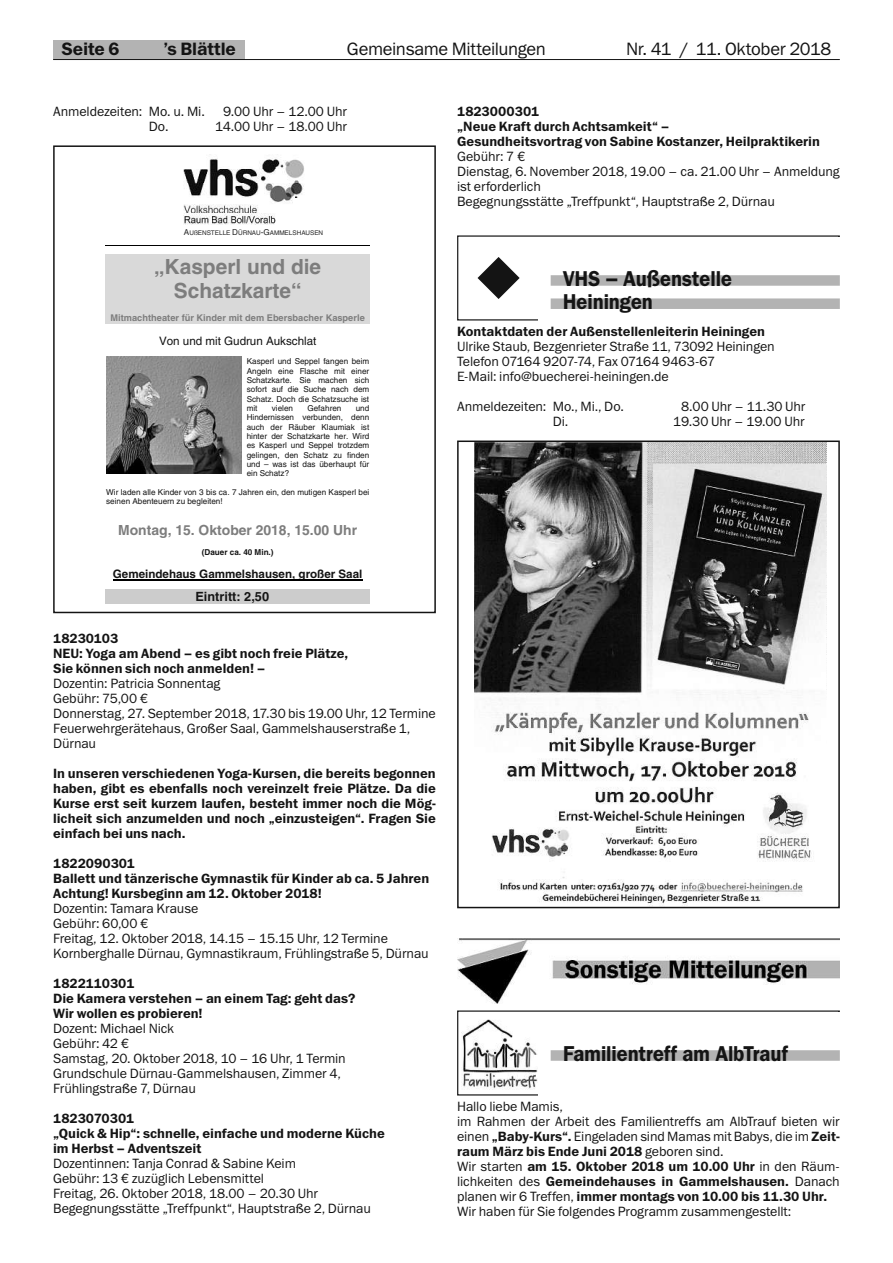
<style>
.page{position:relative;width:893px;height:1263px;background:#fff}
.page>*{position:absolute;margin:0;border:0;box-sizing:border-box;transform-origin:0 0}
.t1{font:21px/23.2px "Fra Dem";letter-spacing:.03em;color:#141414;scale:.93 1}
.t2{font:700 20.85px/24px "Helvetica";color:#7d7d7d;text-align:center}
.t3{font:18px "Franklin Gothic Book ITC";letter-spacing:-.02em;color:#141414}
.t4{font:18px "Franklin Gothic Demi ITC";letter-spacing:-.01em;color:#141414}
.t5{font:700 13.95px "Helvetica";color:#7d7d7d}
.t6{font:13.5px/15px "Franklin Gothic Book ITC";letter-spacing:-.005em;color:#141414}
.t7{font:13.5px/15px "Franklin Gothic Demi ITC";color:#141414}
.t8{font:700 12.75px "Helvetica";color:#141414}
.t9{font:700 11.7px "Helvetica";color:#141414}
.t10{font:11.7px "Helvetica";color:#141414}
.t11{font:700 9.3px "Helvetica";color:#7d7d7d}
.t12{font:8.1px/9.3px "Helvetica";color:#141414;text-align:justify}
.t13{font:700 8.1px "Helvetica";color:#141414}
.t14{font:6.45px "Helvetica";letter-spacing:-.005em;color:#262626}
.s1{font-size:8.1px}
.s2{font-family:"Franklin Gothic Demi ITC"}
.s3{font-family:"Franklin Gothic Book ITC"}
</style>
<div class="page">
<div style="left:53px;top:40px;width:191px;height:20px;background:#b3b3b3"></div>
<hr style="left:53px;top:59px;width:787px;height:1px;background:#141414">
<img style="left:183px;top:154px;width:121px;height:71px">
<hr style="left:105px;top:246px;width:265px;height:1px;background:#000">
<div style="left:105px;top:254px;width:265px;height:24px;background:#d9d9d9"></div>
<div style="left:105px;top:278px;width:265px;height:24px;background:#d9d9d9"></div>
<div style="left:105px;top:302px;width:265px;height:11px;background:#d9d9d9"></div>
<div style="left:105px;top:313px;width:265px;height:10px;background:#d9d9d9"></div>
<hr style="left:113px;top:580px;width:249px;height:1px;background:#000">
<div style="left:105px;top:589px;width:265px;height:15px;background:#ccc"></div>
<img style="left:106px;top:356px;width:135px;height:118px">
<div style="left:53px;top:145px;width:383px;height:468px;border:2px solid #141414"></div>
<div style="left:551px;top:275px;width:289px;height:11px;background:#b3b3b3"></div>
<div style="left:551px;top:298px;width:289px;height:11px;background:#b3b3b3"></div>
<svg style="left:477px;top:257px;width:43px;height:42px"></svg>
<img style="left:475px;top:443px;width:351px;height:461px">
<div style="left:457px;top:440px;width:383px;height:468px;border:2px solid #141414"></div>
<img style="left:457px;top:938px;width:383px;height:65px">
<img style="left:461px;top:1019px;width:77px;height:71px">
<div style="left:551px;top:1050px;width:289px;height:11px;background:#b3b3b3"></div>
<h3 class="t4" style="left:62px;top:38px;width:59px">Seite 6</h3>
<h3 class="t4" style="left:163px;top:38px;width:74px">’s Blättle</h3>
<h3 class="t3" style="left:347px;top:37px;width:201px">Gemeinsame Mitteilungen</h3>
<h3 class="t3" style="left:626px;top:37px;width:207px">Nr. 41 / 11. Oktober 2018</h3>
<p class="t6" style="left:53px;top:103px;width:153px">Anmeldezeiten: Mo. u. Mi.</p>
<p class="t6" style="left:223px;top:103px;width:125px">9.00 Uhr – 12.00 Uhr</p>
<p class="t6" style="left:149px;top:118px;width:21px">Do.</p>
<p class="t6" style="left:215px;top:118px;width:133px">14.00 Uhr – 18.00 Uhr</p>
<p class="t14" style="left:184px;top:229px;width:141px"><span class="s1">A</span>UßENSTELLE <span class="s1">D</span>ÜRNAU<span class="s1">-G</span>AMMELSHAUSEN</p>
<h2 class="t2" style="left:154px;top:254px;width:169px">„Kasperl und die<br>Schatzkarte“</h2>
<p class="t11" style="left:111px;top:312px;width:256px">Mitmachtheater für Kinder mit dem Ebersbacher Kasperle</p>
<p class="t10" style="left:159px;top:334px;width:159px">Von und mit Gudrun Aukschlat</p>
<p class="t12" style="left:247px;top:357px;width:124px">Kasperl und Seppel fangen beim Angeln eine Flasche mit einer Schatzkarte. Sie machen sich sofort auf die Suche nach dem Schatz. Doch die Schatzsuche ist mit</p>
<p class="t12" style="left:272px;top:404px;width:23px">vielen</p>
<p class="t12" style="left:307px;top:404px;width:36px">Gefahren</p>
<p class="t12" style="left:247px;top:404px;width:124px;text-indent:109px">und Hindernissen verbunden, denn auch der Räuber Klaumiak ist hinter der Schatzkarte her. Wird es Kasperl und Seppel trotzdem gelingen, den Schatz zu finden und – was ist das überhaupt für ein Schatz?</p>
<p class="t12" style="left:106px;top:488px;width:265px">Wir laden alle Kinder von 3 bis ca. 7 Jahren ein, den mutigen Kasperl bei seinen Abenteuern zu begleiten!</p>
<p class="t5" style="left:118px;top:522px;width:240px">Montag, 15. Oktober 2018, 15.00 Uhr</p>
<p class="t13" style="left:202px;top:547px;width:73px">(Dauer ca. 40 Min.)</p>
<p class="t9" style="left:113px;top:567px;width:251px">Gemeindehaus Gammelshausen, großer Saal</p>
<p class="t8" style="left:195px;top:589px;width:75px">Eintritt: 2,50</p>
<p class="t7" style="left:53px;top:631px;width:297px">18230103<br>NEU: Yoga am Abend – es gibt noch freie Plätze,<br>Sie können sich noch anmelden! –</p>
<p class="t6" style="left:53px;top:676px;width:384px">Dozentin: Patricia Sonnentag<br>Gebühr: 75,00 €<br>Donnerstag, 27. September 2018, 17.30 bis 19.00 Uhr, 12 Termine Feuerwehrgerätehaus, Großer Saal, Gammelshauserstraße 1, Dürnau</p>
<p class="t7" style="left:53px;top:766px;width:384px;text-align:justify">In unseren verschiedenen Yoga-Kursen, die bereits begonnen haben, gibt es ebenfalls noch vereinzelt freie Plätze. Da die Kurse erst seit kurzem laufen, besteht immer noch die Mög&shy;licheit sich anzumelden und noch „einzusteigen“. Fragen Sie einfach bei uns nach.</p>
<p class="t7" style="left:53px;top:856px;width:378px">1822090301<br>Ballett und tänzerische Gymnastik für Kinder ab ca. 5 Jahren<br>Achtung! Kursbeginn am 12. Oktober 2018!</p>
<p class="t6" style="left:53px;top:901px;width:377px">Dozentin: Tamara Krause<br>Gebühr: 60,00 €<br>Freitag, 12. Oktober 2018, 14.15 – 15.15 Uhr, 12 Termine Kornberghalle Dürnau, Gymnastikraum, Frühlingstraße 5, Dürnau</p>
<p class="t7" style="left:53px;top:976px;width:304px">1822110301<br>Die Kamera verstehen – an einem Tag: geht das?<br>Wir wollen es probieren!</p>
<p class="t6" style="left:53px;top:1021px;width:294px">Dozent: Michael Nick<br>Gebühr: 42 €<br>Samstag, 20. Oktober 2018, 10 – 16 Uhr, 1 Termin<br>Grundschule Dürnau-Gammelshausen, Zimmer 4,<br>Frühlingstraße 7, Dürnau</p>
<p class="t7" style="left:53px;top:1111px;width:333px">1823070301<br>„Quick &amp; Hip“: schnelle, einfache und moderne Küche im Herbst – Adventszeit</p>
<p class="t6" style="left:53px;top:1156px;width:319px">Dozentinnen: Tanja Conrad &amp; Sabine Keim<br>Gebühr: 13 € zuzüglich Lebensmittel<br>Freitag, 26. Oktober 2018, 18.00 – 20.30 Uhr Begegnungsstätte „Treffpunkt“, Hauptstraße 2, Dürnau</p>
<p class="t7" style="left:457px;top:103px;width:364px">1823000301<br>„Neue Kraft durch Achtsamkeit“ –<br>Gesundheitsvortrag von Sabine Kostanzer, Heilpraktikerin</p>
<p class="t6" style="left:457px;top:148px;width:384px">Gebühr: 7 €<br>Dienstag, 6. November 2018, 19.00 – ca. 21.00 Uhr – Anmeldung ist erforderlich<br>Begegnungsstätte „Treffpunkt“, Hauptstraße 2, Dürnau</p>
<h1 class="t1" style="left:563px;top:267px;width:183px">VHS – Außenstelle<br>Heiningen</h1>
<p class="t7" style="left:457px;top:323px;width:309px">Kontaktdaten der Außenstellenleiterin Heiningen</p>
<p class="t6" style="left:457px;top:338px;width:319px">Ulrike Staub, Bezgenrieter Straße 11, 73092 Heiningen<br>Telefon 07164 9207-74, Fax 07164 9463-67<br>E-Mail: info@buecherei-heiningen.de</p>
<p class="t6" style="left:457px;top:398px;width:168px">Anmeldezeiten: Mo., Mi., Do.</p>
<p class="t6" style="left:681px;top:398px;width:126px">8.00 Uhr – 11.30 Uhr</p>
<p class="t6" style="left:553px;top:413px;width:17px">Di.</p>
<p class="t6" style="left:673px;top:413px;width:133px">19.30 Uhr – 19.00 Uhr</p>
<h1 class="t1" style="left:563px;top:1042px;width:243px">Familientreff am AlbTrauf</h1>
<p class="t6" style="left:457px;top:1098px;width:384px">Hallo liebe Mamis,<br>im Rahmen der Arbeit des Familientreffs am AlbTrauf bieten wir einen <span class="s2">„Baby-Kurs“.</span> Eingeladen sind Mamas mit Babys, die im <span class="s2">Zeit-</span></p>
<p class="t7" style="left:457px;top:1143px;width:384px">raum März bis Ende Juni 2018 <span class="s3">geboren sind.<br>Wir starten</span> am 15. Oktober 2018 um 10.00 Uhr <span class="s3">in den Räum&shy;lichkeiten des</span> Gemeindehauses in Gammelshausen. <span class="s3">Danach planen wir 6 Treffen,</span> immer montags von 10.00 bis 11.30 Uhr.</p>
<p class="t6" style="left:457px;top:1203px;width:336px">Wir haben für Sie folgendes Programm zusammengestellt:</p>
</div>
